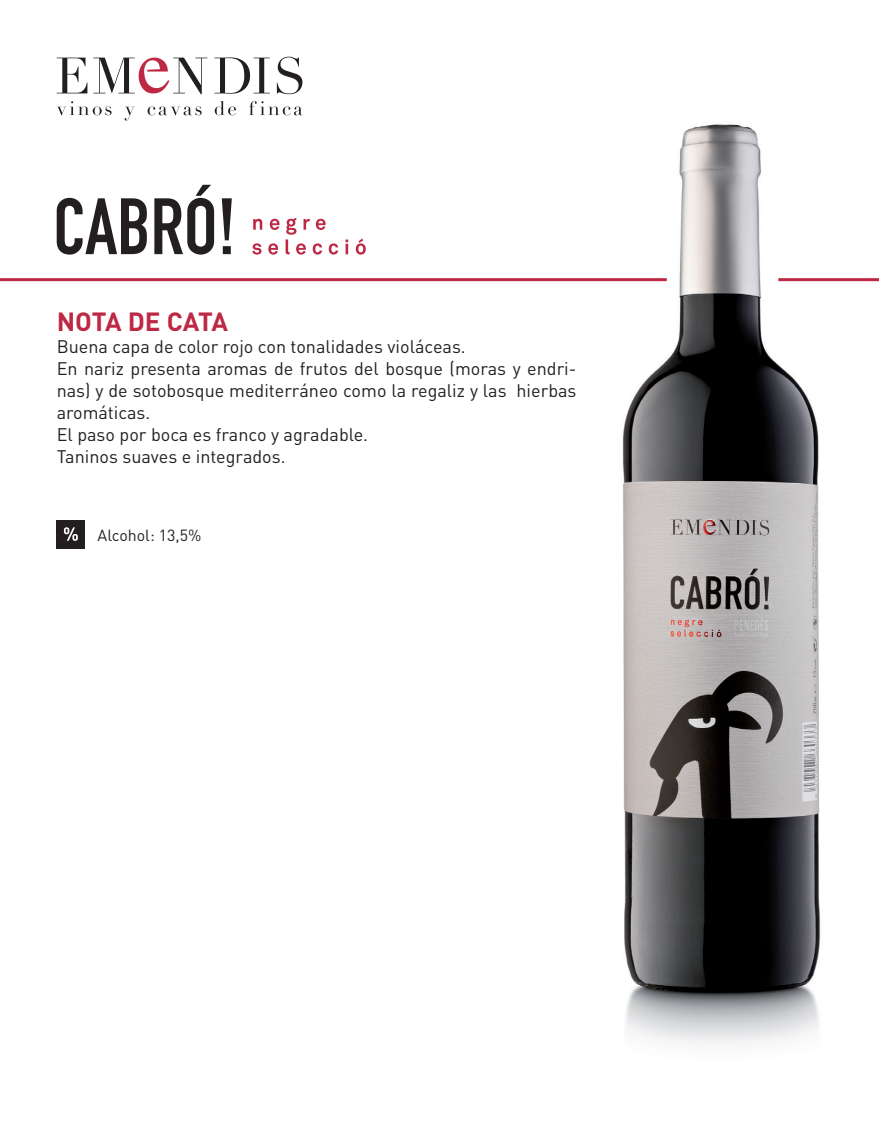
<style>
.page{position:relative;width:879px;height:1134px;background:#fff}
.page>*{position:absolute;margin:0;border:0;box-sizing:border-box;transform-origin:0 0}
.t1{font:700 26px "DIN";letter-spacing:-.005em;color:#bd2845}
.t2{font:18px/22px "DIN";color:#231f20}
.t3{font:16px "DIN";color:#231f20}
</style>
<div class="page">
<img style="left:583px;top:124px;width:276px;height:921px">
<hr style="left:0;top:278px;width:667px;height:3px;background:#bd2845">
<hr style="left:778px;top:278px;width:101px;height:3px;background:#bd2845">
<div style="left:57px;top:520px;width:28px;height:28px;background:#231f20"></div>
<svg style="left:64px;top:527px;width:14px;height:14px"></svg>
<svg style="left:57px;top:198px;width:90px;height:57px"></svg>
<svg style="left:154px;top:185px;width:60px;height:70px"></svg>
<svg style="left:222px;top:198px;width:10px;height:56px"></svg>
<svg style="left:253px;top:219px;width:9px;height:11px"></svg>
<svg style="left:270px;top:219px;width:9px;height:11px"></svg>
<svg style="left:252px;top:243px;width:9px;height:12px"></svg>
<svg style="left:268px;top:243px;width:10px;height:12px"></svg>
<svg style="left:285px;top:218px;width:53px;height:37px"></svg>
<svg style="left:345px;top:240px;width:3px;height:14px"></svg>
<svg style="left:356px;top:239px;width:10px;height:16px"></svg>
<svg style="left:57px;top:58px;width:30px;height:35px"></svg>
<svg style="left:214px;top:57px;width:56px;height:37px"></svg>
<svg style="left:277px;top:57px;width:25px;height:37px"></svg>
<svg style="left:93px;top:58px;width:114px;height:36px"></svg>
<svg style="left:57px;top:101px;width:55px;height:15px"></svg>
<svg style="left:125px;top:107px;width:9px;height:14px"></svg>
<svg style="left:148px;top:106px;width:54px;height:10px"></svg>
<svg style="left:215px;top:101px;width:21px;height:14px"></svg>
<svg style="left:249px;top:101px;width:53px;height:14px"></svg>
<h1 class="t1" style="left:57px;top:305px;width:173px">NOTA DE CATA</h1>
<p class="t2" style="left:57px;top:335px;width:521px">Buena capa de color rojo con tonalidades violáceas.<br>En nariz presenta aromas de frutos del bosque (moras y endri&shy;nas) y de sotobosque mediterráneo como la regaliz y las hierbas aromáticas.<br>El paso por boca es franco y agradable.<br>Taninos suaves e integrados.</p>
<p class="t3" style="left:98px;top:525px;width:105px">Alcohol: 13,5%</p>
</div>
